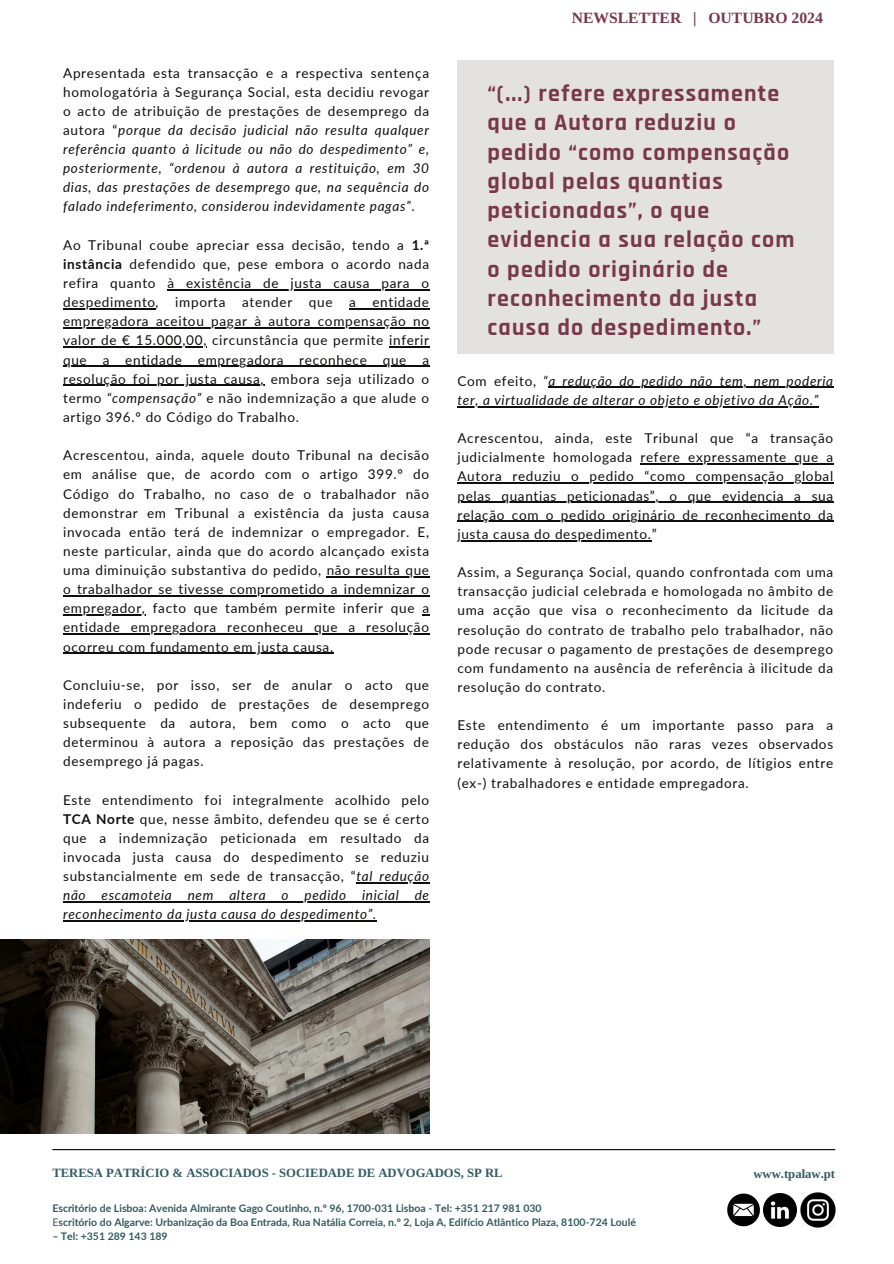
<style>
.page{position:relative;width:894px;height:1264px;background:#fff}
.page>*{position:absolute;margin:0;border:0;box-sizing:border-box;transform-origin:0 0}
.t1{font:700 23.85px/29.2px "Rajdhani";letter-spacing:.05em;color:#783849}
.t2{font:700 15.6px "Libra Serif Modern";color:#783849}
.t3{font:13.5px/19.2px "Lato";letter-spacing:.05em;color:#100f0e;text-align:justify}
.t4{font:italic 13.5px/19.2px "Lato";letter-spacing:.05em;color:#100f0e}
.t5{font:700 12.75px "Libra Serif Modern";color:#315b63}
.t6{font:700 12.6px "Libra Serif Modern";color:#315b63}
.t7{font:700 10.5px/14px "Lato";color:#315b63}
.s1{font-style:normal}
.s2{font-weight:700}
.s3{font-style:italic}
.s4{font-weight:400}
</style>
<div class="page">
<div style="left:457px;top:60px;width:376px;height:294px;background:#e4e1e1"></div>
<img style="left:0;top:939px;width:430px;height:193px">
<hr style="left:167px;top:289px;width:262px;height:1px;background:#100f0e">
<hr style="left:63px;top:308px;width:93px;height:1px;background:#100f0e">
<hr style="left:349px;top:308px;width:80px;height:1px;background:#100f0e">
<hr style="left:63px;top:327px;width:366px;height:1px;background:#100f0e">
<hr style="left:63px;top:346px;width:144px;height:2px;background:#100f0e">
<hr style="left:389px;top:346px;width:40px;height:2px;background:#100f0e">
<hr style="left:63px;top:366px;width:366px;height:1px;background:#100f0e">
<hr style="left:63px;top:385px;width:201px;height:1px;background:#100f0e">
<hr style="left:326px;top:576px;width:103px;height:1px;background:#100f0e">
<hr style="left:63px;top:595px;width:366px;height:1px;background:#100f0e">
<hr style="left:63px;top:614px;width:83px;height:1px;background:#100f0e">
<hr style="left:63px;top:633px;width:366px;height:1px;background:#100f0e">
<hr style="left:63px;top:652px;width:271px;height:2px;background:#100f0e">
<hr style="left:356px;top:882px;width:73px;height:1px;background:#100f0e">
<hr style="left:63px;top:901px;width:366px;height:1px;background:#100f0e">
<hr style="left:63px;top:920px;width:314px;height:1px;background:#100f0e">
<svg style="left:727px;top:1193px;width:32px;height:33px"></svg>
<img style="left:763px;top:1193px;width:33px;height:33px">
<img style="left:800px;top:1192px;width:35px;height:35px">
<hr style="left:52px;top:1149px;width:783px;height:1px;background:#000">
<hr style="left:548px;top:387px;width:285px;height:1px;background:#100f0e">
<hr style="left:457px;top:406px;width:362px;height:1px;background:#100f0e">
<hr style="left:640px;top:463px;width:193px;height:1px;background:#100f0e">
<hr style="left:457px;top:482px;width:376px;height:1px;background:#100f0e">
<hr style="left:457px;top:501px;width:376px;height:2px;background:#100f0e">
<hr style="left:457px;top:521px;width:376px;height:1px;background:#100f0e">
<hr style="left:457px;top:540px;width:194px;height:1px;background:#100f0e">
<h5 class="t4" style="left:63px;top:63px;width:367px;text-align:justify"><span class="s1">Apresentada esta transacção e a respectiva sentença homologatória à Segurança Social, esta decidiu revogar o acto de atribuição de prestações de desemprego da autora “</span>porque da decisão judicial não resulta qualquer referência quanto à licitude ou não do despedimento” e, posteriormente, “ordenou à autora a restituição, em 30 dias, das prestações de desemprego que, na sequência do falado indeferimento, considerou indevidamente pagas”<span class="s1">.</span></h5>
<h5 class="t3" style="left:63px;top:235px;width:367px">Ao Tribunal coube apreciar essa decisão, tendo a <span class="s2">1.ª instância</span> defendido que, pese embora o acordo nada refira quanto</h5>
<h5 class="t3" style="left:167px;top:273px;width:263px">à existência de justa causa para o</h5>
<h5 class="t3" style="left:63px;top:292px;width:367px">despedimento<span class="s3">,</span> importa atender que a entidade</h5>
<h5 class="t3" style="left:63px;top:311px;width:367px">empregadora aceitou pagar à autora compensação no</h5>
<h1 class="t3" style="left:63px;top:330px;width:367px">valor de € 15.000,00, circunstância que permite inferir</h1>
<h5 class="t3" style="left:63px;top:350px;width:367px">que a entidade empregadora reconhece que a</h5>
<h5 class="t3" style="left:63px;top:369px;width:367px">resolução foi por justa causa, embora seja utilizado o termo <span class="s3">“compensação”</span> e não indemnização a que alude o artigo 396.º do Código do Trabalho.</h5>
<h5 class="t3" style="left:63px;top:445px;width:367px">Acrescentou, ainda, aquele douto Tribunal na decisão em análise que, de acordo com o artigo 399.º do Código do Trabalho, no caso de o trabalhador não demonstrar em Tribunal a existência da justa causa invocada então terá de indemnizar o empregador. E, neste particular, ainda que do acordo alcançado exista uma diminuição substantiva do pedido, não resulta que</h5>
<h5 class="t3" style="left:63px;top:579px;width:367px">o trabalhador se tivesse comprometido a indemnizar o</h5>
<p class="t3" style="left:63px;top:598px;width:367px">empregador, facto que também permite inferir que a</p>
<h4 class="t3" style="left:63px;top:617px;width:367px">entidade empregadora reconheceu que a resolução</h4>
<p class="t3" style="left:63px;top:636px;width:271px">ocorreu com fundamento em justa causa.</p>
<p class="t3" style="left:63px;top:675px;width:367px">Concluiu-se, por isso, ser de anular o acto que indeferiu o pedido de prestações de desemprego subsequente da autora, bem como o acto que determinou à autora a reposição das prestações de desemprego já pagas.</p>
<p class="t3" style="left:63px;top:789px;width:367px">Este entendimento foi integralmente acolhido pelo <span class="s2">TCA Norte</span> que, nesse âmbito, defendeu que se é certo que a indemnização peticionada em resultado da invocada justa causa do despedimento se reduziu substancialmente em sede de transacção, “<span class="s3">tal redução</span></p>
<p class="t4" style="left:63px;top:885px;width:367px">não escamoteia nem altera o pedido inicial de reconhecimento da justa causa do despedimento”.</p>
<p class="t2" style="left:571px;top:9px;width:252px">NEWSLETTER | OUTUBRO 2024</p>
<h1 class="t1" style="left:487px;top:79px;width:308px">“(...) refere expressamente que a Autora reduziu o pedido “como compensação global pelas quantias peticionadas”, o que evidencia a sua relação com o pedido originário de reconhecimento da justa causa do despedimento.”</h1>
<p class="t4" style="left:457px;top:371px;width:377px"><span class="s1">Com efeito,</span> “a redução do pedido não tem, nem poderia ter, a virtualidade de alterar o objeto e objetivo da Ação.”</p>
<p class="t3" style="left:457px;top:428px;width:377px">Acrescentou, ainda, este Tribunal que “a transação judicialmente homologada refere expressamente que a Autora reduziu o pedido “como compensação global pelas quantias peticionadas”, o que evidencia a sua relação com o pedido originário de reconhecimento da justa causa do despedimento.”</p>
<p class="t3" style="left:457px;top:562px;width:377px">Assim, a Segurança Social, quando confrontada com uma transacção judicial celebrada e homologada no âmbito de uma acção que visa o reconhecimento da licitude da resolução do contrato de trabalho pelo trabalhador, não pode recusar o pagamento de prestações de desemprego com fundamento na ausência de referência à ilicitude da resolução do contrato.</p>
<p class="t3" style="left:457px;top:715px;width:377px">Este entendimento é um importante passo para a redução dos obstáculos não raras vezes observados relativamente à resolução, por acordo, de lítigios entre (ex-) trabalhadores e entidade empregadora.</p>
<p class="t6" style="left:52px;top:1165px;width:451px">TERESA PATRÍCIO &amp; ASSOCIADOS - SOCIEDADE DE ADVOGADOS, SP RL</p>
<p class="t7" style="left:52px;top:1200px;width:585px">Escritório de Lisboa: Avenida Almirante Gago Coutinho, n.º 96, 1700-031 Lisboa - Tel: +351 217 981 030<br><span class="s4">E</span>scritório do Algarve: Urbanização da Boa Entrada, Rua Natália Correia, n.º 2, Loja A, Edifício Atlântico Plaza, 8100-724 Loulé</p>
<p class="t7" style="left:52px;top:1228px;width:117px">– Tel: +351 289 143 189</p>
<p class="t5" style="left:753px;top:1166px;width:83px">www.tpalaw.pt</p>
</div>
